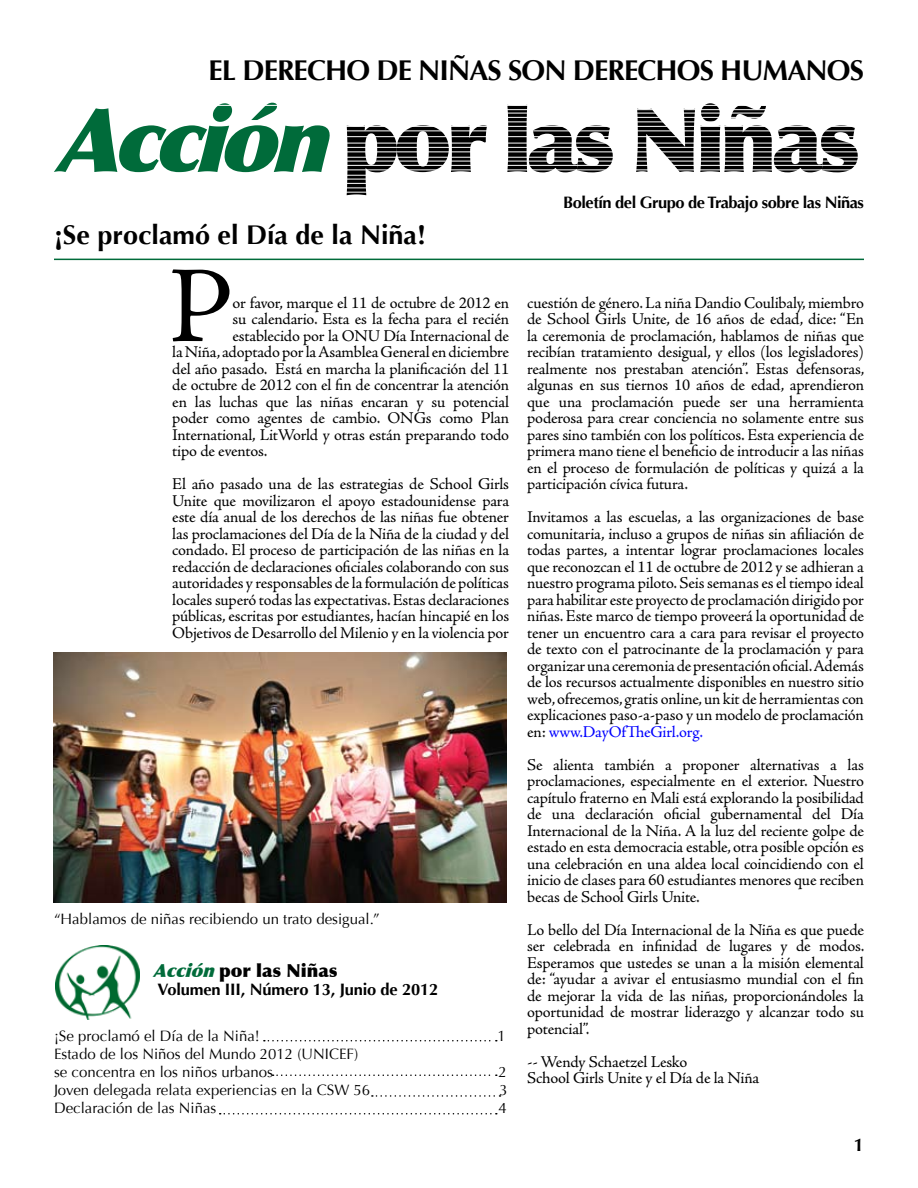
<style>
.page{position:relative;width:918px;height:1188px;background:#fff}
.page>*{position:absolute;margin:0;border:0;box-sizing:border-box;transform-origin:0 0}
.t1{font:109.5px "Adobe Jenson Pro";color:#000}
.t2{font:900 88.5px "Optima";letter-spacing:-.06em;color:#000}
.t3{font:700 28.5px "Optima";letter-spacing:-.03em;color:#000}
.t4{font:700 27px "Optima";color:#000}
.t5{font:900 18px "Optima";color:#000}
.t6{font:700 18px "Optima";color:#000}
.t7{font:16.5px/16.5px "Adobe Jenson Pro";letter-spacing:-.01em;color:#000;text-align:justify}
.t8{font:700 16.5px "Optima";letter-spacing:-.03em;color:#000}
.t9{font:700 16.5px "Optima";letter-spacing:-.01em;color:#000}
.t10{font:15px/18px "Optima";color:#000}
.s1{font-style:italic;color:#006b3a}
.s2{color:#00f}
</style>
<div class="page">
<img style="left:55px;top:945px;width:84px;height:74px">
<img style="left:53px;top:652px;width:454px;height:250px">
<hr style="left:54px;top:259px;width:810px;height:1px;background:#006b3a">
<svg style="left:264px;top:1040px;width:233px;height:1px"></svg>
<svg style="left:273px;top:1074px;width:224px;height:2px"></svg>
<svg style="left:372px;top:1095px;width:129px;height:2px"></svg>
<svg style="left:220px;top:1113px;width:277px;height:1px"></svg>
<h3 class="t3" style="left:209px;top:54px;width:657px">EL DERECHO DE NIÑAS SON DERECHOS HUMANOS</h3>
<h2 class="t2" style="left:54px;top:87px;width:807px"><span class="s1">Acción</span>por las Niñas</h2>
<p class="t8" style="left:563px;top:193px;width:302px">Boletín del Grupo de Trabajo sobre las Niñas</p>
<h3 class="t4" style="left:54px;top:219px;width:374px">¡Se proclamó el Día de la Niña!</h3>
<h1 class="t1" style="left:168px;top:245px;width:67px">P</h1>
<p class="t7" style="left:233px;top:295px;width:278px">or favor, marque el 11 de octubre de 2012 en</p>
<p class="t7" style="left:233px;top:311px;width:278px">su calendario. Esta es la fecha para el recién</p>
<p class="t7" style="left:233px;top:328px;width:278px">establecido por la ONU Día Internacional de</p>
<p class="t7" style="left:172px;top:344px;width:338px">la Niña, adoptado por la Asamblea General en diciembre</p>
<p class="t7" style="left:172px;top:361px;width:338px">del año pasado. Está en marcha la planificación del 11</p>
<p class="t7" style="left:172px;top:377px;width:338px">de octubre de 2012 con el fin de concentrar la atención</p>
<p class="t7" style="left:172px;top:394px;width:338px">en las luchas que las niñas encaran y su potencial</p>
<p class="t7" style="left:172px;top:410px;width:338px">poder como agentes de cambio. ONGs como Plan</p>
<p class="t7" style="left:172px;top:427px;width:338px">International, LitWorld y otras están preparando todo</p>
<p class="t7" style="left:172px;top:443px;width:97px">tipo de eventos.</p>
<p class="t7" style="left:172px;top:476px;width:338px">El año pasado una de las estrategias de School Girls Unite que movilizaron el apoyo estadounidense para este día anual de los derechos de las niñas fue obtener las proclamaciones del Día de la Niña de la ciudad y del condado. El proceso de participación de las niñas en la redacción de declaraciones oficiales colaborando con sus autoridades y responsables de la formulación de políticas locales superó todas las expectativas. Estas declaraciones públicas, escritas por estudiantes, hacían hincapié en los Objetivos de Desarrollo del Milenio y en la violencia por</p>
<p class="t10" style="left:54px;top:910px;width:327px">“Hablamos de niñas recibiendo un trato desigual.”</p>
<p class="t5" style="left:153px;top:960px;width:186px"><span class="s1">Acción</span>por las Niñas</p>
<p class="t9" style="left:158px;top:980px;width:282px">Volumen III, Número 13, Junio de 2012</p>
<p class="t10" style="left:54px;top:1027px;width:207px">¡Se proclamó el Día de la Niña!</p>
<p class="t10" style="left:498px;top:1027px;width:10px">1</p>
<p class="t10" style="left:54px;top:1045px;width:306px">Estado de los Niños del Mundo 2012 (UNICEF) se concentra en los niños urbanos</p>
<p class="t10" style="left:499px;top:1063px;width:10px">2</p>
<p class="t10" style="left:54px;top:1081px;width:318px">Joven delegada relata experiencias en la CSW 56</p>
<p class="t10" style="left:499px;top:1081px;width:10px">3</p>
<p class="t10" style="left:54px;top:1099px;width:164px">Declaración de las Niñas</p>
<p class="t10" style="left:499px;top:1099px;width:10px">4</p>
<p class="t7" style="left:527px;top:295px;width:339px">cuestión de género. La niña Dandio Coulibaly, miembro de School Girls Unite, de 16 años de edad, dice: “En la ceremonia de proclamación, hablamos de niñas que recibían tratamiento desigual, y ellos (los legisladores) realmente nos prestaban atención”. Estas defensoras, algunas en sus tiernos 10 años de edad, aprendieron que una proclamación puede ser una herramienta poderosa para crear conciencia no solamente entre sus pares sino también con los políticos. Esta experiencia de primera mano tiene el beneficio de introducir a las niñas en el proceso de formulación de políticas y quizá a la participación cívica futura.</p>
<p class="t7" style="left:527px;top:509px;width:338px">Invitamos a las escuelas, a las organizaciones de base comunitaria, incluso a grupos de niñas sin afiliación de todas partes, a intentar lograr proclamaciones locales que reconozcan el 11 de octubre de 2012 y se adhieran a nuestro programa piloto. Seis semanas es el tiempo ideal para habilitar este proyecto de proclamación dirigido por niñas. Este marco de tiempo proveerá la oportunidad de tener un encuentro cara a cara para revisar el proyecto de texto con el patrocinante de la proclamación y para organizar una ceremonia de presentación oficial. Además de los recursos actualmente disponibles en nuestro sitio web, ofrecemos, gratis online, un kit de herramientas con explicaciones paso-a-paso y un modelo de proclamación en: <span class="s2">www.DayOfTheGirl.org.</span></p>
<p class="t7" style="left:527px;top:757px;width:338px">Se alienta también a proponer alternativas a las proclamaciones, especialmente en el exterior. Nuestro capítulo fraterno en Mali está explorando la posibilidad de una declaración oficial gubernamental del Día Internacional de la Niña. A la luz del reciente golpe de estado en esta democracia estable, otra posible opción es una celebración en una aldea local coincidiendo con el inicio de clases para 60 estudiantes menores que reciben becas de School Girls Unite.</p>
<p class="t7" style="left:527px;top:922px;width:339px">Lo bello del Día Internacional de la Niña es que puede ser celebrada en infinidad de lugares y de modos.<br>Esperamos que ustedes se unan a la misión elemental de: “ayudar a avivar el entusiasmo mundial con el fin de mejorar la vida de las niñas, proporcionándoles la oportunidad de mostrar liderazgo y alcanzar todo su potencial”.</p>
<p class="t7" style="left:527px;top:1054px;width:234px">-- Wendy Schaetzel Lesko<br>School Girls Unite y el Día de la Niña</p>
<p class="t6" style="left:854px;top:1134px;width:12px">1</p>
</div>
